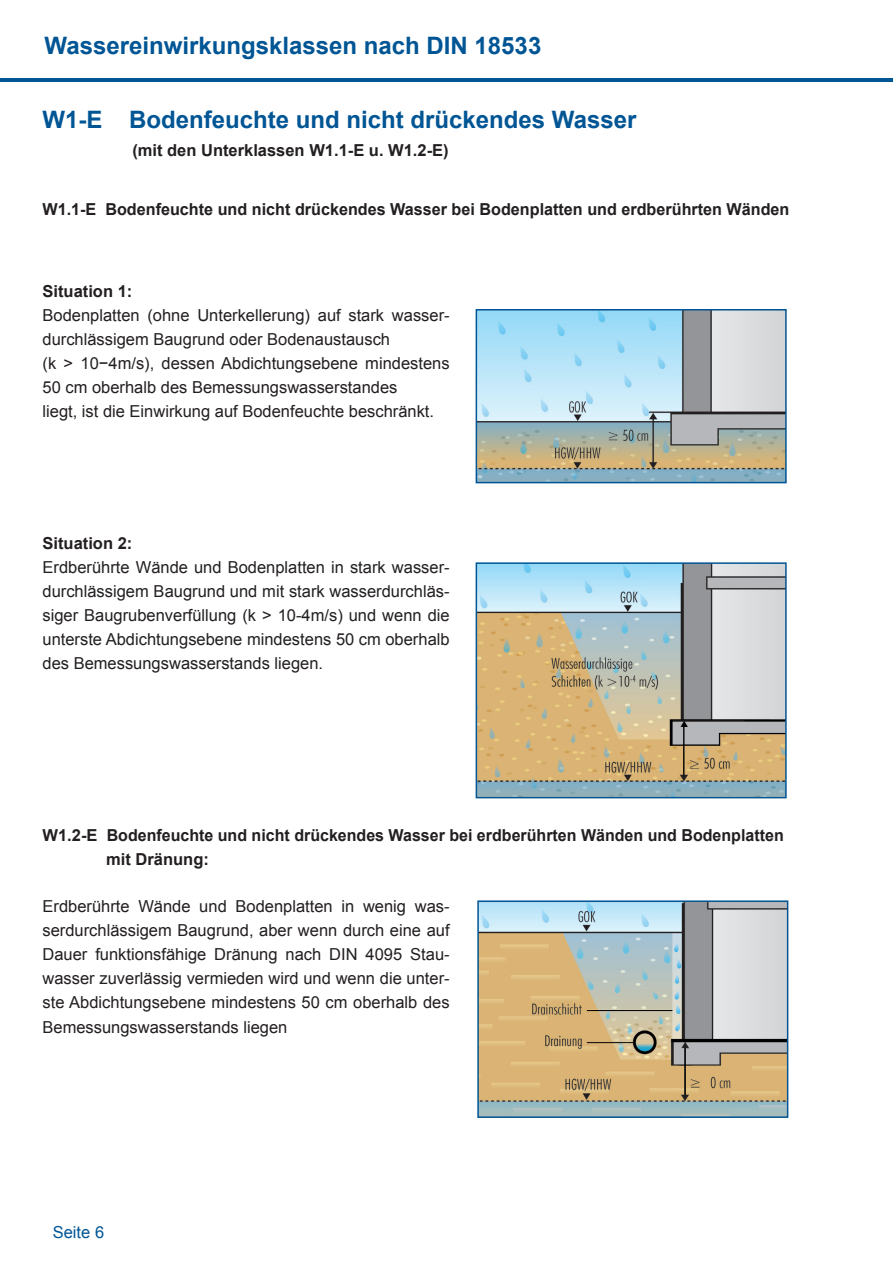
<style>
.page{position:relative;width:893px;height:1263px;background:#fff}
.page>*{position:absolute;margin:0;border:0;box-sizing:border-box;transform-origin:0 0}
.t1{font:700 24px "Arial";color:#005595}
.t2{font:16.5px/24px "Arial";color:#231f20;text-align:justify}
.t3{font:700 16.5px/24px "Arial";color:#231f20}
.t4{font:16.5px "Arial";color:#005595}
</style>
<div class="page">
<hr style="left:0;top:78px;width:893px;height:4px;background:#005595">
<img style="left:480px;top:903px;width:305px;height:212px">
<div style="left:477px;top:900px;width:311px;height:218px;border:2px solid #005595"></div>
<img style="left:479px;top:312px;width:305px;height:168px">
<div style="left:476px;top:309px;width:311px;height:174px;border:2px solid #005595"></div>
<img style="left:479px;top:565px;width:305px;height:230px">
<div style="left:476px;top:562px;width:311px;height:236px;border:2px solid #005595"></div>
<h1 class="t1" style="left:45px;top:30px;width:498px">Wassereinwirkungsklassen nach DIN 18533</h1>
<h1 class="t1" style="left:43px;top:104px;width:595px">W1-E Bodenfeuchte und nicht drückendes Wasser</h1>
<p class="t3" style="left:132px;top:138px;width:318px">(mit den Unterklassen W1.1-E u. W1.2-E)</p>
<p class="t3" style="left:43px;top:197px;width:748px">W1.1-E Bodenfeuchte und nicht drückendes Wasser bei Bodenplatten und erdberührten Wänden</p>
<p class="t3" style="left:43px;top:280px;width:91px">Situation 1:</p>
<p class="t2" style="left:43px;top:303px;width:409px;text-align:left">Bodenplatten (ohne Unterkellerung) auf stark wasser&shy;durchlässigem Baugrund oder Bodenaustausch<br>(k &gt; 10−4m/s), dessen Abdichtungsebene mindestens 50 cm oberhalb des Bemessungswasserstandes<br>liegt, ist die Einwirkung auf Bodenfeuchte beschränkt.</p>
<p class="t3" style="left:43px;top:532px;width:91px">Situation 2:</p>
<p class="t2" style="left:43px;top:555px;width:409px">Erdberührte Wände und Bodenplatten in stark wasser&shy;durchlässigem Baugrund und mit stark wasserdurchläs&shy;siger Baugrubenverfüllung (k &gt; 10-4m/s) und wenn die unterste Abdichtungsebene mindestens 50 cm oberhalb des Bemessungswasserstands liegen.</p>
<p class="t3" style="left:106px;top:824px;width:679px;text-indent:-64px">W1.2-E Bodenfeuchte und nicht drückendes Wasser bei erdberührten Wänden und Bodenplatten mit Dränung:</p>
<p class="t2" style="left:43px;top:895px;width:409px">Erdberührte Wände und Bodenplatten in wenig was&shy;serdurchlässigem Baugrund, aber wenn durch eine auf Dauer funktionsfähige Dränung nach DIN 4095 Stau&shy;wasser zuverlässig vermieden wird und wenn die unter&shy;ste Abdichtungsebene mindestens 50 cm oberhalb des Bemessungswasserstands liegen</p>
<p class="t4" style="left:53px;top:1221px;width:39px">Seite</p>
</div>
